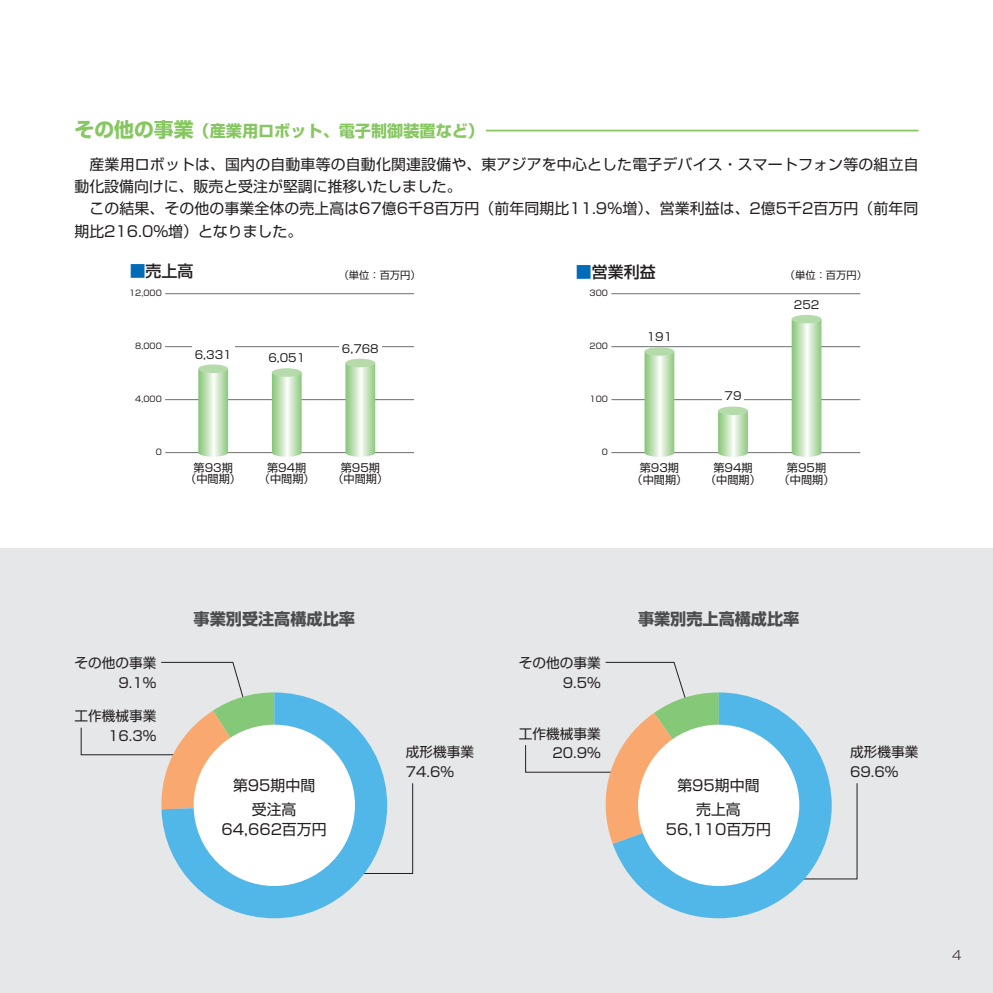
<style>
.page{position:relative;width:993px;height:993px;background:#fff}
.page>*{position:absolute;margin:0;border:0;box-sizing:border-box;transform-origin:0 0}
.t1{font:700 16.1px "Shin Go Pr 5";color:#87c761}
.t2{font:700 16.1px "Shin Go Pr 5";color:#4b4c4d}
.t3{font:500 15.92px "Shin Go Pr 5";color:#231f20}
.t4{font:14.88px/22.4px "Shin Go Pr 5";letter-spacing:.005em;color:#231f20;text-align:center}
.t5{font:13.65px/19.8px "Shin Go Pr 5";color:#231f20;text-align:right}
.t6{font:300 12.42px "Shin Go Pr 5";color:#231f20}
.t7{font:11.2px/11.7px "Shin Go Pr 5";color:#231f20;text-align:center}
.t8{font:10.33px "Shin Go Pr 5";color:#231f20}
.t9{font:8.05px "Shin Go Pro";color:#231f20}
.s1{font-size:19.78px}
.s2{color:#006bb6}
</style>
<div class="page">
<div style="left:0;top:548px;width:992px;height:444px;background:#e6e7e9"></div>
<hr style="left:611px;top:452px;width:249px;height:1px;background:#6c6d70">
<hr style="left:611px;top:399px;width:249px;height:1px;background:#6c6d70">
<hr style="left:611px;top:293px;width:249px;height:1px;background:#6c6d70">
<hr style="left:611px;top:346px;width:249px;height:1px;background:#6c6d70">
<div style="left:722px;top:390px;width:21px;height:13px;background:#fff"></div>
<svg style="left:717px;top:412px;width:30px;height:45px"></svg>
<div style="left:717px;top:406px;width:30px;height:9px;background:#b5dbaa;border-radius:50%"></div>
<svg style="left:644px;top:352px;width:30px;height:104px;background:#c2e1ba"></svg>
<div style="left:644px;top:347px;width:30px;height:8px;background:#b5dbaa;border-radius:50%"></div>
<svg style="left:791px;top:320px;width:30px;height:137px;background:#c3e2bb"></svg>
<div style="left:791px;top:315px;width:30px;height:8px;background:#b5dbaa;border-radius:50%"></div>
<hr style="left:165px;top:452px;width:249px;height:1px;background:#6c6d70">
<hr style="left:165px;top:293px;width:249px;height:1px;background:#6c6d70">
<hr style="left:165px;top:346px;width:249px;height:1px;background:#6c6d70">
<hr style="left:165px;top:399px;width:249px;height:1px;background:#6c6d70">
<div style="left:192px;top:342px;width:42px;height:9px;background:#fff"></div>
<svg style="left:272px;top:373px;width:29px;height:83px;background:#c2e1ba"></svg>
<div style="left:272px;top:368px;width:29px;height:8px;background:#b5dbaa;border-radius:50%"></div>
<svg style="left:198px;top:370px;width:30px;height:86px;background:#c2e1b9"></svg>
<div style="left:198px;top:364px;width:30px;height:9px;background:#b5dbaa;border-radius:50%"></div>
<div style="left:339px;top:344px;width:42px;height:9px;background:#fff"></div>
<svg style="left:345px;top:364px;width:30px;height:92px;background:#c2e1ba"></svg>
<div style="left:345px;top:358px;width:30px;height:9px;background:#b5dbaa;border-radius:50%"></div>
<svg style="left:387px;top:783px;width:26px;height:91px"></svg>
<svg style="left:80px;top:661px;width:162px;height:95px"></svg>
<svg style="left:161px;top:692px;width:226px;height:225px"></svg>
<div style="left:193px;top:724px;width:162px;height:161px;background:#fff;border-radius:50%"></div>
<svg style="left:831px;top:783px;width:26px;height:96px"></svg>
<svg style="left:525px;top:661px;width:159px;height:181px"></svg>
<svg style="left:612px;top:692px;width:219px;height:225px"></svg>
<div style="left:637px;top:724px;width:162px;height:161px;background:#fff;border-radius:50%"></div>
<hr style="left:486px;top:130px;width:432px;height:1px;background:#87c761">
<p class="t1" style="left:74px;top:118px;width:411px"><span class="s1">その他の事業</span>（産業用ロボット、電子制御装置など）</p>
<p class="t4" style="left:74px;top:151px;width:845px;text-align:left">　産業用ロボットは、国内の自動車等の自動化関連設備や、東アジアを中心とした電子デバイス・スマートフォン等の組立自動化設備向けに、販売と受注が堅調に推移いたしました。<br>　この結果、その他の事業全体の売上高は67億6千8百万円（前年同期比11.9％増）、営業利益は、2億5千2百万円（前年同期比216.0％増）となりました。</p>
<p class="t3" style="left:575px;top:259px;width:81px"><span class="s2">■</span>営業利益</p>
<p class="t8" style="left:784px;top:266px;width:83px">（単位：百万円）</p>
<p class="t3" style="left:130px;top:258px;width:65px"><span class="s2">■</span>売上高</p>
<p class="t8" style="left:338px;top:266px;width:83px">（単位：百万円）</p>
<p class="t9" style="left:129px;top:287px;width:34px">12,000</p>
<p class="t9" style="left:589px;top:287px;width:20px">300</p>
<p class="t7" style="left:793px;top:297px;width:27px">252</p>
<p class="t9" style="left:135px;top:339px;width:28px">8,000</p>
<p class="t7" style="left:195px;top:347px;width:38px">6,331</p>
<p class="t7" style="left:268px;top:351px;width:38px">6,051</p>
<p class="t7" style="left:342px;top:341px;width:38px">6,768</p>
<p class="t9" style="left:589px;top:339px;width:20px">200</p>
<p class="t7" style="left:646px;top:330px;width:27px">191</p>
<p class="t9" style="left:135px;top:392px;width:28px">4,000</p>
<p class="t9" style="left:589px;top:392px;width:20px">100</p>
<p class="t7" style="left:724px;top:389px;width:18px">79</p>
<p class="t9" style="left:156px;top:445px;width:8px">0</p>
<p class="t9" style="left:601px;top:445px;width:8px">0</p>
<p class="t7" style="left:185px;top:460px;width:57px">第93期<br>（中間期）</p>
<p class="t7" style="left:259px;top:460px;width:57px">第94期<br>（中間期）</p>
<p class="t7" style="left:332px;top:460px;width:57px">第95期<br>（中間期）</p>
<p class="t7" style="left:631px;top:461px;width:57px">第93期<br>（中間期）</p>
<p class="t7" style="left:704px;top:461px;width:57px">第94期<br>（中間期）</p>
<p class="t7" style="left:778px;top:461px;width:57px">第95期<br>（中間期）</p>
<p class="t5" style="left:74px;top:651px;width:83px">その他の事業<br>9.1％</p>
<p class="t5" style="left:74px;top:704px;width:83px">工作機械事業<br>16.3％</p>
<p class="t2" style="left:193px;top:605px;width:163px">事業別受注高構成比率</p>
<p class="t4" style="left:233px;top:772px;width:84px;line-height:23.6px">第95期中間受注高</p>
<p class="t4" style="left:221px;top:816px;width:106px">64,662百万円</p>
<p class="t5" style="left:406px;top:740px;width:70px;text-align:left">成形機事業<br>74.6％</p>
<p class="t5" style="left:518px;top:651px;width:83px">その他の事業<br>9.5％</p>
<p class="t5" style="left:518px;top:722px;width:83px">工作機械事業<br>20.9％</p>
<p class="t2" style="left:637px;top:605px;width:163px">事業別売上高構成比率</p>
<p class="t4" style="left:677px;top:772px;width:84px;line-height:23.6px">第95期中間売上高</p>
<p class="t4" style="left:665px;top:816px;width:106px">56,110百万円</p>
<p class="t5" style="left:850px;top:740px;width:70px;text-align:left">成形機事業<br>69.6％</p>
<p class="t6" style="left:951px;top:944px;width:11px">4</p>
</div>
